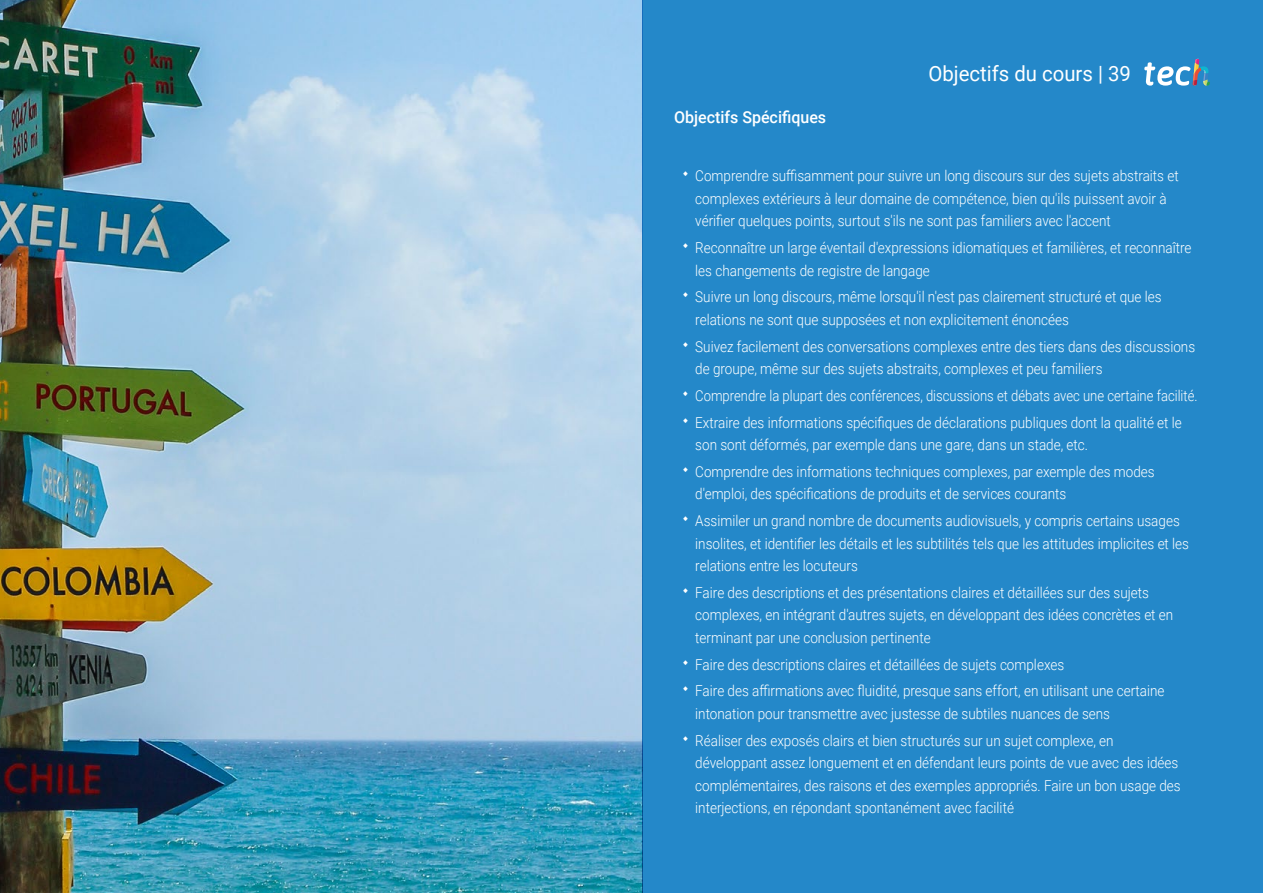
<style>
.page{position:relative;width:1263px;height:893px;background:#fff}
.page>*{position:absolute;margin:0;border:0;box-sizing:border-box;transform-origin:0 0}
.t1{font:21px "Roboto";color:#fff}
.t2{font:500 16.5px "Roboto";color:#fff}
.t3{font:300 15px/22.5px "Roboto";color:#fff;scale:.9 1}
.t4{font:300 15px/26.7px "Roboto";color:#fff;scale:.87 1}
</style>
<div class="page">
<img style="left:0;top:0;width:642px;height:893px">
<div style="left:642px;top:0;width:621px;height:893px;background:#2488c9"></div>
<svg style="left:1144px;top:59px;width:66px;height:27px"></svg>
<p class="t2" style="left:674px;top:106px;width:154px">Objectifs Spécifiques</p>
<h1 class="t1" style="left:928px;top:59px;width:204px">Objectifs du cours | 39</h1>
<p class="t3" style="left:695px;top:164px;width:539px">Comprendre suffisamment pour suivre un long discours sur des sujets abstraits et complexes extérieurs à leur domaine de compétence, bien qu'ils puissent avoir à vérifier quelques points, surtout s'ils ne sont pas familiers avec l'accent</p>
<p class="t3" style="left:695px;top:236px;width:553px">Reconnaître un large éventail d'expressions idiomatiques et familières, et reconnaître les changements de registre de langage</p>
<p class="t3" style="left:695px;top:285px;width:520px">Suivre un long discours, même lorsqu'il n'est pas clairement structuré et que les relations ne sont que supposées et non explicitement énoncées</p>
<p class="t3" style="left:695px;top:334px;width:557px">Suivez facilement des conversations complexes entre des tiers dans des discussions de groupe, même sur des sujets abstraits, complexes et peu familiers</p>
<p class="t4" style="left:695px;top:382px;width:579px">Comprendre la plupart des conférences, discussions et débats avec une certaine facilité.<br>Extraire des informations spécifiques de déclarations publiques dont la qualité et le</p>
<p class="t3" style="left:695px;top:431px;width:512px;line-height:26.7px">son sont déformés, par exemple dans une gare, dans un stade, etc.<br>Comprendre des informations techniques complexes, par exemple des modes</p>
<p class="t3" style="left:695px;top:480px;width:540px;line-height:26.7px">d'emploi, des spécifications de produits et de services courants<br>Assimiler un grand nombre de documents audiovisuels, y compris certains usages</p>
<p class="t3" style="left:695px;top:531px;width:550px">insolites, et identifier les détails et les subtilités tels que les attitudes implicites et les relations entre les locuteurs</p>
<p class="t3" style="left:695px;top:581px;width:533px">Faire des descriptions et des présentations claires et détaillées sur des sujets complexes, en intégrant d'autres sujets, en développant des idées concrètes et en terminant par une conclusion pertinente</p>
<p class="t3" style="left:695px;top:650px;width:523px;line-height:26.7px">Faire des descriptions claires et détaillées de sujets complexes<br>Faire des affirmations avec fluidité, presque sans effort, en utilisant une certaine</p>
<p class="t3" style="left:695px;top:700px;width:466px;line-height:26.7px">intonation pour transmettre avec justesse de subtiles nuances de sens<br>Réaliser des exposés clairs et bien structurés sur un sujet complexe, en</p>
<p class="t3" style="left:695px;top:751px;width:541px">développant assez longuement et en défendant leurs points de vue avec des idées complémentaires, des raisons et des exemples appropriés. Faire un bon usage des interjections, en répondant spontanément avec facilité</p>
</div>
